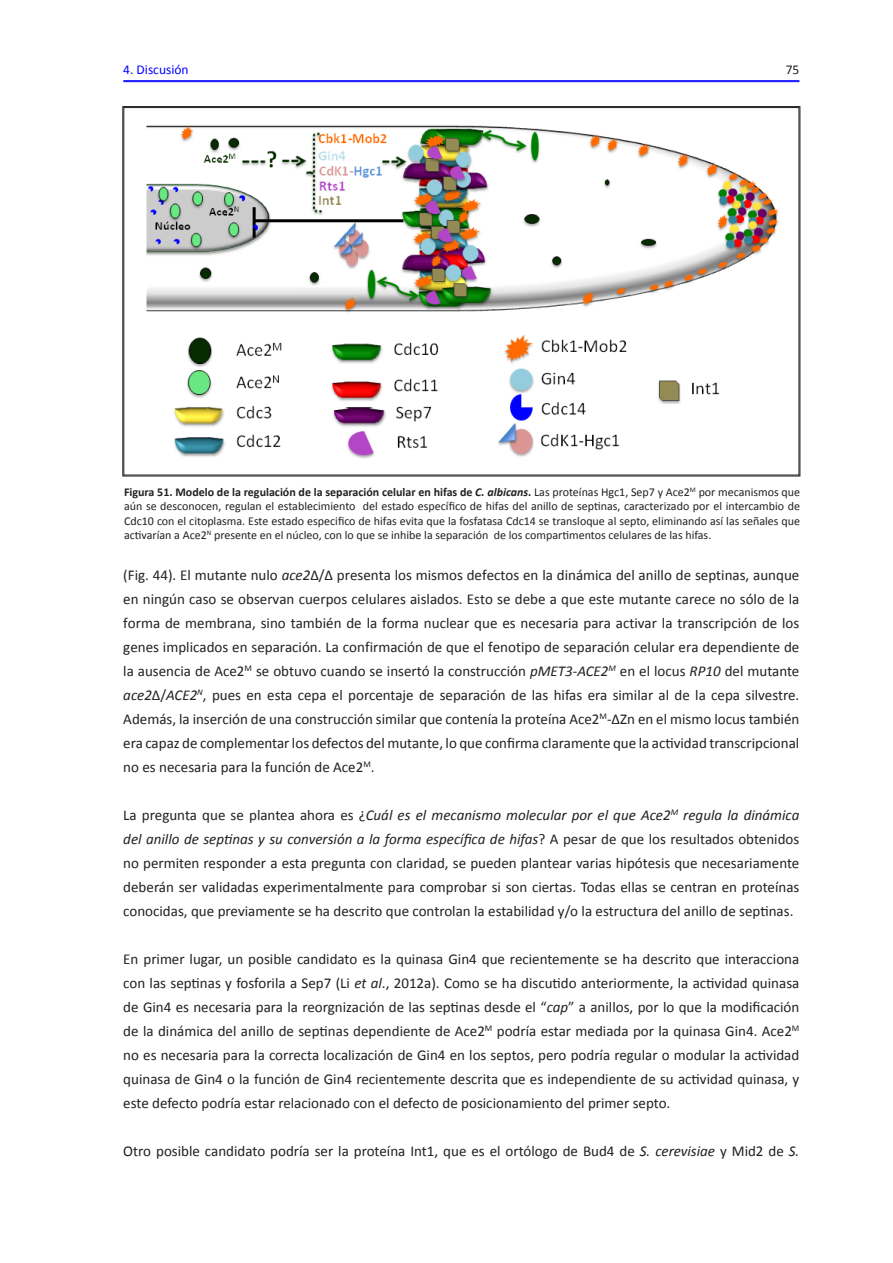
<style>
.page{position:relative;width:893px;height:1263px;background:#fff}
.page>*{position:absolute;margin:0;border:0;box-sizing:border-box;transform-origin:0 0}
.t1{font:15px/24px "Calibri";color:#231f20;text-align:justify}
.t2{font:13.5px "Calibri";color:#00f}
.t3{font:13.5px "Calibri";color:#231f20}
.Pie_Figura{font:12px/14.4px "Calibri";color:#231f20;text-align:justify}
.s1{font-weight:700}
.s2{font-weight:700;font-style:italic}
.s3{font-style:italic}
</style>
<div class="page">
<hr style="left:123px;top:80px;width:676px;height:1px;background:#00f">
<hr style="left:123px;top:81px;width:676px;height:1px;background:#00f">
<svg style="left:122px;top:106px;width:678px;height:370px"></svg>
<p class="t2" style="left:123px;top:61px;width:67px">4. Discusión</p>
<p class="t3" style="left:786px;top:61px;width:15px">75</p>
<p class="Pie_Figura" style="left:124px;top:484px;width:678px"><span class="s1">Figura 51. Modelo de la regulación de la separación celular en hifas de</span> <span class="s2">C. albicans</span><span class="s1">.</span> Las proteínas Hgc1, Sep7 y Ace2<sup>M</sup> por mecanismos que aún se desconocen, regulan el establecimiento del estado específico de hifas del anillo de septinas, caracterizado por el intercambio de Cdc10 con el citoplasma. Este estado especifico de hifas evita que la fosfatasa Cdc14 se transloque al septo, eliminando así las señales que activarían a Ace2<sup>N</sup> presente en el núcleo, con lo que se inhibe la separación de los compartimentos celulares de las hifas.</p>
<p class="t1" style="left:123px;top:562px;width:678px">(Fig. 44). El mutante nulo <span class="s3">ace2</span>Δ/Δ presenta los mismos defectos en la dinámica del anillo de septinas, aunque en ningún caso se observan cuerpos celulares aislados. Esto se debe a que este mutante carece no sólo de la forma de membrana, sino también de la forma nuclear que es necesaria para activar la transcripción de los genes implicados en separación. La confirmación de que el fenotipo de separación celular era dependiente de la ausencia de Ace2<sup>M</sup> se obtuvo cuando se insertó la construcción <span class="s3">pMET3</span>-<span class="s3">ACE2</span><sup>M</sup> en el locus <span class="s3">RP10</span> del mutante <span class="s3">ace2</span>Δ/<span class="s3">ACE2</span><sup>N</sup>, pues en esta cepa el porcentaje de separación de las hifas era similar al de la cepa silvestre.<br>Además, la inserción de una construcción similar que contenía la proteína Ace2<sup>M</sup>-ΔZn en el mismo locus también era capaz de complementar los defectos del mutante, lo que confirma claramente que la actividad transcripcional no es necesaria para la función de Ace2<sup>M</sup>.</p>
<p class="t1" style="left:123px;top:802px;width:678px">La pregunta que se plantea ahora es ¿<span class="s3">Cuál es el mecanismo molecular por el que Ace2</span><sup>M</sup> <span class="s3">regula la dinámica del anillo de septinas y su conversión a la forma específica de hifas</span>? A pesar de que los resultados obtenidos no permiten responder a esta pregunta con claridad, se pueden plantear varias hipótesis que necesariamente deberán ser validadas experimentalmente para comprobar si son ciertas. Todas ellas se centran en proteínas conocidas, que previamente se ha descrito que controlan la estabilidad y/o la estructura del anillo de septinas.</p>
<p class="t1" style="left:123px;top:946px;width:678px">En primer lugar, un posible candidato es la quinasa Gin4 que recientemente se ha descrito que interacciona con las septinas y fosforila a Sep7 (Li <span class="s3">et al</span>., 2012a). Como se ha discutido anteriormente, la actividad quinasa de Gin4 es necesaria para la reorgnización de las septinas desde el “<span class="s3">cap</span>” a anillos, por lo que la modificación de la dinámica del anillo de septinas dependiente de Ace2<sup>M</sup> podría estar mediada por la quinasa Gin4. Ace2<sup>M </sup>no es necesaria para la correcta localización de Gin4 en los septos, pero podría regular o modular la actividad quinasa de Gin4 o la función de Gin4 recientemente descrita que es independiente de su actividad quinasa, y este defecto podría estar relacionado con el defecto de posicionamiento del primer septo.</p>
<p class="t1" style="left:123px;top:1138px;width:678px">Otro posible candidato podría ser la proteína Int1, que es el ortólogo de Bud4 de <span class="s3">S. cerevisiae</span> y Mid2 de <span class="s3">S.</span></p>
</div>
